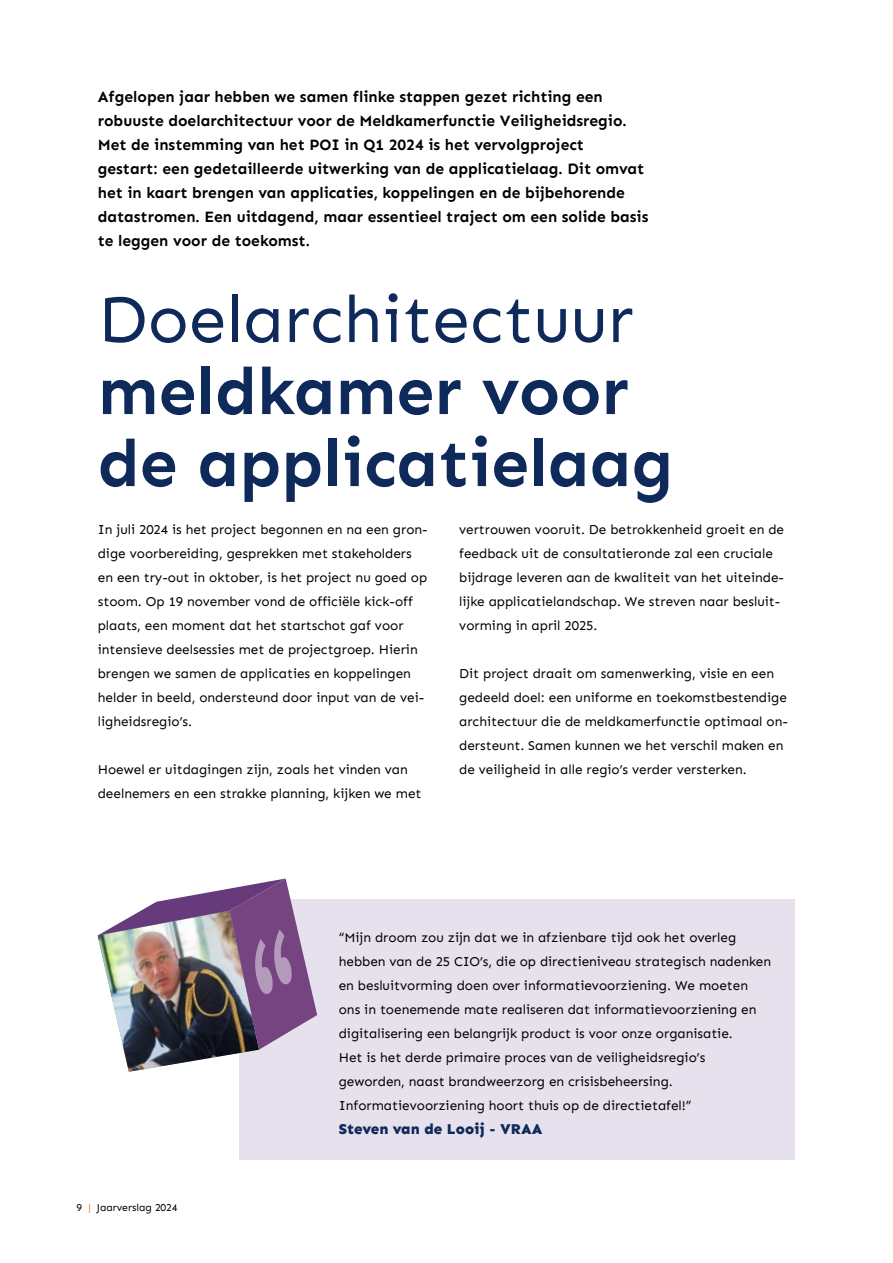
<style>
.page{position:relative;width:893px;height:1263px;background:#fff}
.page>*{position:absolute;margin:0;border:0;box-sizing:border-box;transform-origin:0 0}
.t1{font:700 67.5px/72px "Sen";color:#0e2a5b}
.t2{font:67.5px "Sen";color:#0e2a5b}
.t3{font:700 15.75px/24px "Sen";color:#000}
.t4{font:800 15px "Sen";color:#0e2a5b}
.t5{font:13.5px/24px "Sen";color:#000}
.t6{font:10.5px "Sen";color:#000}
.s1{color:#ed6d05}
</style>
<div class="page">
<div style="left:240px;top:900px;width:555px;height:260px;background:#e7e0ed"></div>
<img style="left:98px;top:878px;width:219px;height:194px">
<p class="t3" style="left:98px;top:85px;width:552px">Afgelopen jaar hebben we samen flinke stappen gezet richting een robuuste doelarchitectuur voor de Meldkamerfunctie Veiligheidsregio.<br>Met de instemming van het POI in Q1 2024 is het vervolgproject<br>gestart: een gedetailleerde uitwerking van de applicatielaag. Dit omvat het in kaart brengen van applicaties, koppelingen en de bijbehorende datastromen. Een uitdagend, maar essentieel traject om een solide basis te leggen voor de toekomst.</p>
<h1 class="t2" style="left:98px;top:280px;width:537px">Doelarchitectuur</h1>
<h1 class="t1" style="left:98px;top:356px;width:577px">meldkamer voor de applicatielaag</h1>
<p class="t5" style="left:98px;top:517px;width:332px">In juli 2024 is het project begonnen en na een gron&shy;dige voorbereiding, gesprekken met stakeholders en een try-out in oktober, is het project nu goed op stoom. Op 19 november vond de officiële kick-off plaats, een moment dat het startschot gaf voor intensieve deelsessies met de projectgroep. Hierin brengen we samen de applicaties en koppelingen helder in beeld, ondersteund door input van de vei&shy;ligheidsregio’s.</p>
<p class="t5" style="left:98px;top:758px;width:325px">Hoewel er uitdagingen zijn, zoals het vinden van deelnemers en een strakke planning, kijken we met</p>
<p class="t5" style="left:459px;top:518px;width:326px">vertrouwen vooruit. De betrokkenheid groeit en de feedback uit de consultatieronde zal een cruciale bijdrage leveren aan de kwaliteit van het uiteinde&shy;lijke applicatielandschap. We streven naar besluit&shy;vorming in april 2025.</p>
<p class="t5" style="left:459px;top:662px;width:330px">Dit project draait om samenwerking, visie en een gedeeld doel: een uniforme en toekomstbestendige architectuur die de meldkamerfunctie optimaal on&shy;dersteunt. Samen kunnen we het verschil maken en de veiligheid in alle regio’s verder versterken.</p>
<p class="t6" style="left:77px;top:1201px;width:103px">9 <span class="s1">|</span> Jaarverslag 2024</p>
<p class="t5" style="left:339px;top:925px;width:434px">“Mijn droom zou zijn dat we in afzienbare tijd ook het overleg hebben van de 25 CIO’s, die op directieniveau strategisch nadenken en besluitvorming doen over informatievoorziening. We moeten ons in toenemende mate realiseren dat informatievoorziening en digitalisering een belangrijk product is voor onze organisatie.<br>Het is het derde primaire proces van de veiligheidsregio’s geworden, naast brandweerzorg en crisisbeheersing.<br>Informatievoorziening hoort thuis op de directietafel!”</p>
<p class="t4" style="left:339px;top:1121px;width:205px">Steven van de Looij - VRAA</p>
</div>
